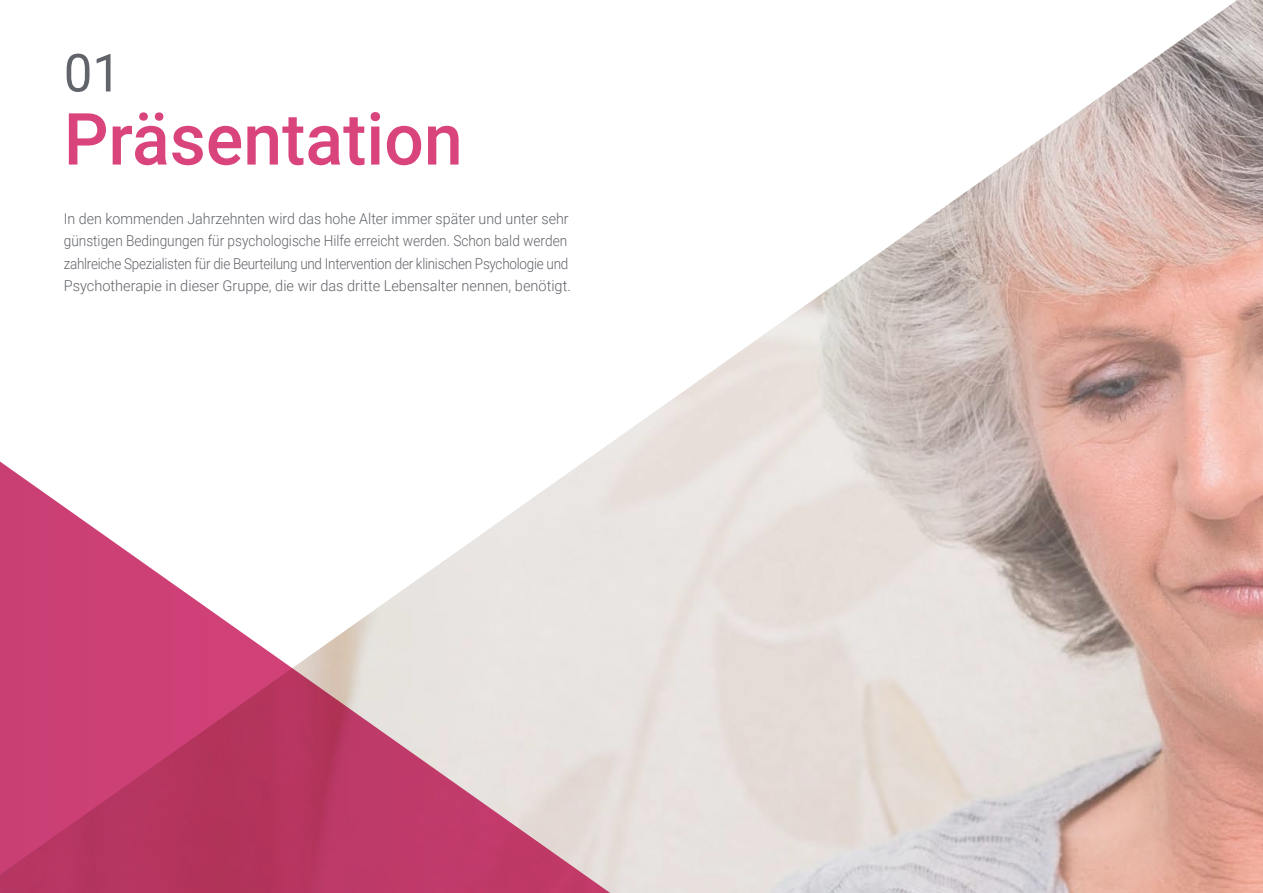
<style>
.page{position:relative;width:1263px;height:893px;background:#fff}
.page>*{position:absolute;margin:0;border:0;box-sizing:border-box;transform-origin:0 0}
.t1{font:500 72px "Roboto";color:#da447d}
.t2{font:52.5px "Roboto";color:#61646a}
.t3{font:300 15px/22.5px "Roboto";color:#61646a;scale:.95 1}
</style>
<div class="page">
<img style="left:607px;top:0;width:656px;height:893px">
<svg style="left:0;top:446px;width:640px;height:447px"></svg>
<h2 class="t2" style="left:64px;top:36px;width:59px">01</h2>
<h1 class="t1" style="left:64px;top:89px;width:400px">Präsentation</h1>
<p class="t3" style="left:64px;top:207px;width:535px">In den kommenden Jahrzehnten wird das hohe Alter immer später und unter sehr günstigen Bedingungen für psychologische Hilfe erreicht werden. Schon bald werden zahlreiche Spezialisten für die Beurteilung und Intervention der klinischen Psychologie und Psychotherapie in dieser Gruppe, die wir das dritte Lebensalter nennen, benötigt.</p>
</div>
